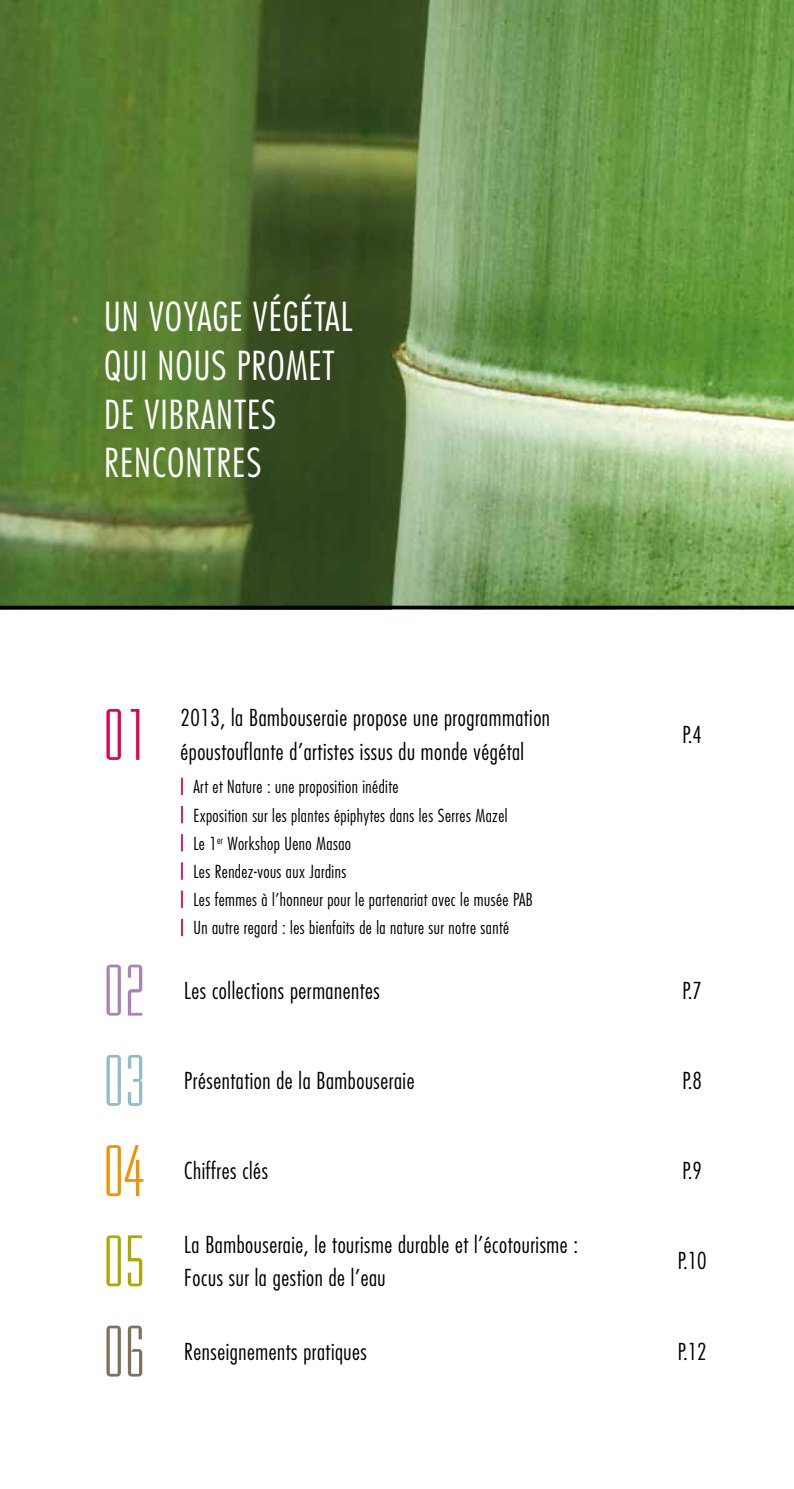
<style>
.page{position:relative;width:794px;height:1489px;background:#fff}
.page>*{position:absolute;margin:0;border:0;box-sizing:border-box;transform-origin:0 0}
.t1{font:61.43px "Briem Akademi MM 360 160";color:#aa81b9}
.t2{font:61.43px "Briem Akademi MM 360 160";color:#91bcc8}
.t3{font:61.43px "Briem Akademi MM 360 160";color:#f39200}
.t4{font:61.43px "Briem Akademi MM 360 160";color:#acaa00}
.t5{font:61.43px "Briem Akademi MM 360 160";color:#80715d}
.t6{font:61.43px "Briem Akademi MM 360 160";color:#e5004f}
.t7{font:300 condensed 38.85px/48.6px "Futura";letter-spacing:.025em;color:#fff}
.t8{font:300 condensed 22.75px/33.2px "Futura";letter-spacing:.025em;color:#000}
.t9{font:300 condensed 17.5px/28.2px "Futura";letter-spacing:.025em;color:#000}
</style>
<div class="page">
<img style="left:0;top:0;width:794px;height:605px">
<svg style="left:181px;top:777px;width:2px;height:18px"></svg>
<svg style="left:181px;top:806px;width:2px;height:17px"></svg>
<svg style="left:181px;top:834px;width:2px;height:17px"></svg>
<svg style="left:181px;top:862px;width:2px;height:17px"></svg>
<svg style="left:181px;top:890px;width:2px;height:17px"></svg>
<svg style="left:181px;top:918px;width:2px;height:18px"></svg>
<svg style="left:0;top:605px;width:794px;height:4px;background:#0f150a"></svg>
<h2 class="t7" style="left:104px;top:292px;width:249px">UN VOYAGE VÉGÉTAL<br>QUI NOUS PROMET<br>DE VIBRANTES<br>RENCONTRES</h2>
<h1 class="t6" style="left:103px;top:702px;width:44px">01</h1>
<p class="t8" style="left:180px;top:701px;width:371px">2013, la Bambouseraie propose une programmation époustouflante d’artistes issus du monde végétal</p>
<p class="t9" style="left:193px;top:772px;width:341px">Art et Nature : une proposition inédite<br>Exposition sur les plantes épiphytes dans les Serres Mazel<br>Le 1<sup>er</sup> Workshop Ueno Masao<br>Les Rendez-vous aux Jardins<br>Les femmes à l’honneur pour le partenariat avec le musée PAB Un autre regard : les bienfaits de la nature sur notre santé</p>
<p class="t8" style="left:682px;top:717px;width:21px">P.4</p>
<h1 class="t1" style="left:103px;top:958px;width:44px">02</h1>
<h1 class="t2" style="left:103px;top:1048px;width:44px">03</h1>
<h1 class="t3" style="left:103px;top:1138px;width:44px">04</h1>
<h1 class="t4" style="left:103px;top:1229px;width:44px">05</h1>
<h1 class="t5" style="left:103px;top:1319px;width:44px">06</h1>
<p class="t8" style="left:184px;top:973px;width:197px">Les collections permanentes</p>
<p class="t8" style="left:682px;top:973px;width:21px">P.7</p>
<p class="t8" style="left:184px;top:1063px;width:232px">Présentation de la Bambouseraie</p>
<p class="t8" style="left:682px;top:1063px;width:21px">P.8</p>
<p class="t8" style="left:184px;top:1153px;width:85px">Chiffres clés</p>
<p class="t8" style="left:682px;top:1153px;width:21px">P.9</p>
<p class="t8" style="left:184px;top:1227px;width:395px">La Bambouseraie, le tourisme durable et l’écotourisme :<br>Focus sur la gestion de l’eau</p>
<p class="t8" style="left:678px;top:1244px;width:30px">P.10</p>
<p class="t8" style="left:184px;top:1334px;width:184px">Renseignements pratiques</p>
<p class="t8" style="left:678px;top:1334px;width:30px">P.12</p>
</div>
